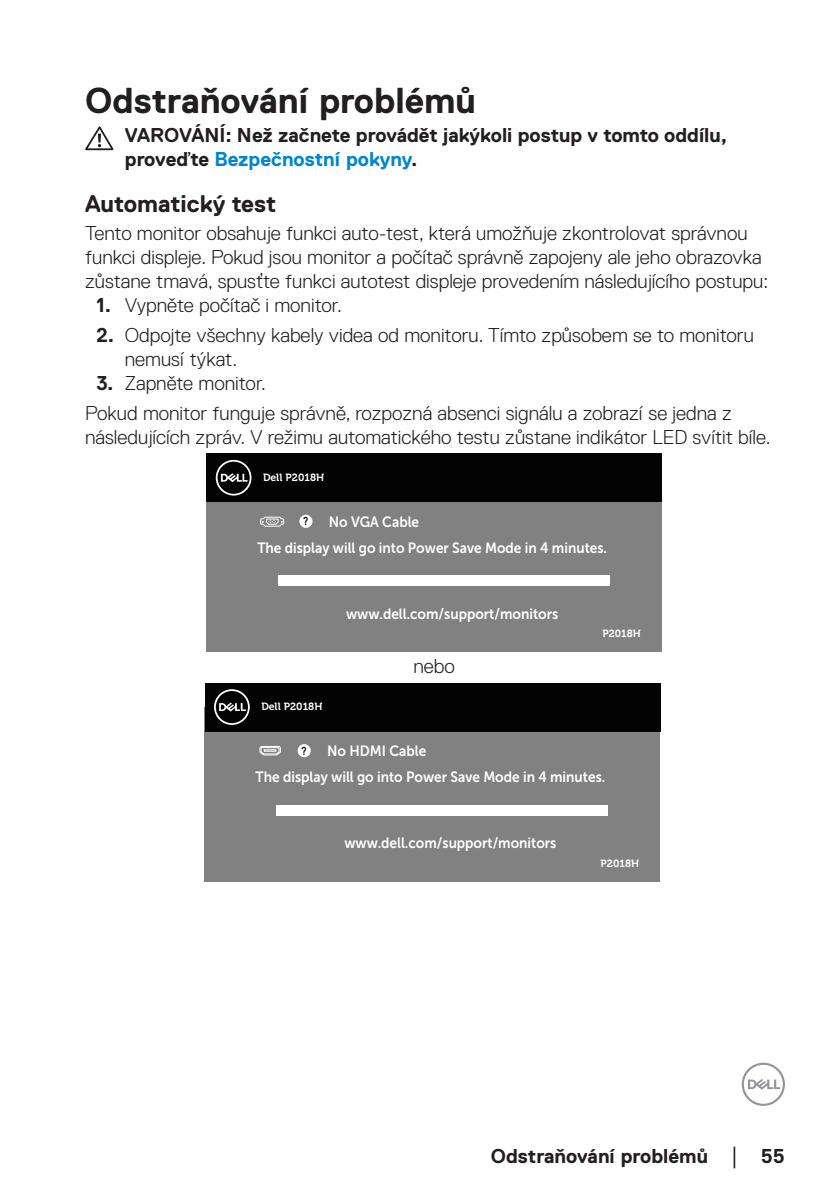
<style>
.page{position:relative;width:840px;height:1191px;background:#fff}
.page>*{position:absolute;margin:0;border:0;box-sizing:border-box;transform-origin:0 0}
.Head1{font:700 36px "Dell Replica";color:#231f20}
.Head2{font:700 24px "Dell Replica";color:#231f20}
.text{font:300 20px/24px "Dell Replica";color:#231f20}
.text-2{font:700 20px/24px "Dell Replica";color:#231f20}
.t1{font:14.8px/25.6px "Museo Sans For Dell 700";color:#fff;scale:.92 1}
.t2{font:700 11.2px "Arial";color:#030303;scale:.73 1}
.t3{font:700 10.4px "Museo For Dell";color:#fff}
.s1{color:#0087cb}
.s2{font-weight:700}
.s3{font-family:"Times New Roman";font-weight:400;font-size:18px}
</style>
<div class="page">
<svg style="left:741px;top:1062px;width:43px;height:44px"></svg>
<svg style="left:85px;top:126px;width:28px;height:24px"></svg>
<div style="left:206px;top:478px;width:455px;height:174px;background:#818181"></div>
<div style="left:206px;top:454px;width:455px;height:48px;background:#030303"></div>
<svg style="left:216px;top:460px;width:35px;height:35px"></svg>
<div style="left:278px;top:576px;width:331px;height:10px;background:#fff"></div>
<div style="left:299px;top:515px;width:13px;height:13px;background:#fff;border-radius:50%"></div>
<svg style="left:260px;top:516px;width:24px;height:11px"></svg>
<div style="left:204px;top:707px;width:456px;height:174px;background:#818181"></div>
<div style="left:205px;top:683px;width:455px;height:48px;background:#030303"></div>
<svg style="left:214px;top:689px;width:35px;height:36px"></svg>
<div style="left:276px;top:805px;width:332px;height:10px;background:#fff"></div>
<div style="left:297px;top:744px;width:13px;height:13px;background:#fff;border-radius:50%"></div>
<svg style="left:259px;top:746px;width:22px;height:9px"></svg>
<p class="Head1" style="left:85px;top:81px;width:392px">Odstraňování problémů</p>
<p class="text-2" style="left:125px;top:123px;width:603px">VAROVÁNÍ: Než začnete provádět jakýkoli postup v tomto oddílu, proveďte <span class="s1">Bezpečnostní pokyny</span>.</p>
<p class="Head2" style="left:85px;top:190px;width:193px">Automatický test</p>
<p class="text" style="left:85px;top:221px;width:684px">Tento monitor obsahuje funkci auto-test, která umožňuje zkontrolovat správnou funkci displeje. Pokud jsou monitor a počítač správně zapojeny ale jeho obrazovka zůstane tmavá, spusťte funkci autotest displeje provedením následujícího postupu:</p>
<p class="text" style="left:96px;top:293px;width:247px"><span class="s2">1.</span> Vypněte počítač i monitor.</p>
<p class="text" style="left:125px;top:323px;width:630px;text-indent:-28px"><span class="s2">2.</span> Odpojte všechny kabely videa od monitoru. Tímto způsobem se to monitoru nemusí týkat.</p>
<p class="text" style="left:96px;top:371px;width:171px"><span class="s2">3.</span> Zapněte monitor.</p>
<p class="text" style="left:85px;top:401px;width:686px">Pokud monitor funguje správně, rozpozná absenci signálu a zobrazí se jedna z následujících zpráv. V režimu automatického testu zůstane indikátor LED svítit bíle.</p>
<p class="t3" style="left:263px;top:471px;width:63px">Dell P2018H</p>
<p class="t1" style="left:257px;top:509px;width:381px;text-indent:72px">No VGA Cable<br>The display will go into Power Save Mode in 4 minutes.</p>
<p class="t2" style="left:303px;top:514px;width:8px">?</p>
<p class="t1" style="left:346px;top:601px;width:232px">www.dell.com/support/monitors</p>
<p class="text" style="left:413px;top:654px;width:43px">nebo</p>
<p class="t3" style="left:602px;top:628px;width:40px">P2018H</p>
<p class="t3" style="left:261px;top:701px;width:63px">Dell P2018H</p>
<p class="t1" style="left:255px;top:738px;width:381px;text-indent:72px">No HDMI Cable<br>The display will go into Power Save Mode in 4 minutes.</p>
<p class="t2" style="left:301px;top:743px;width:8px">?</p>
<p class="t1" style="left:344px;top:830px;width:232px">www.dell.com/support/monitors</p>
<p class="t3" style="left:600px;top:857px;width:40px">P2018H</p>
<p class="text-2" style="left:490px;top:1143px;width:295px">Odstraňování problémů <span class="s3">│</span> 55</p>
</div>
